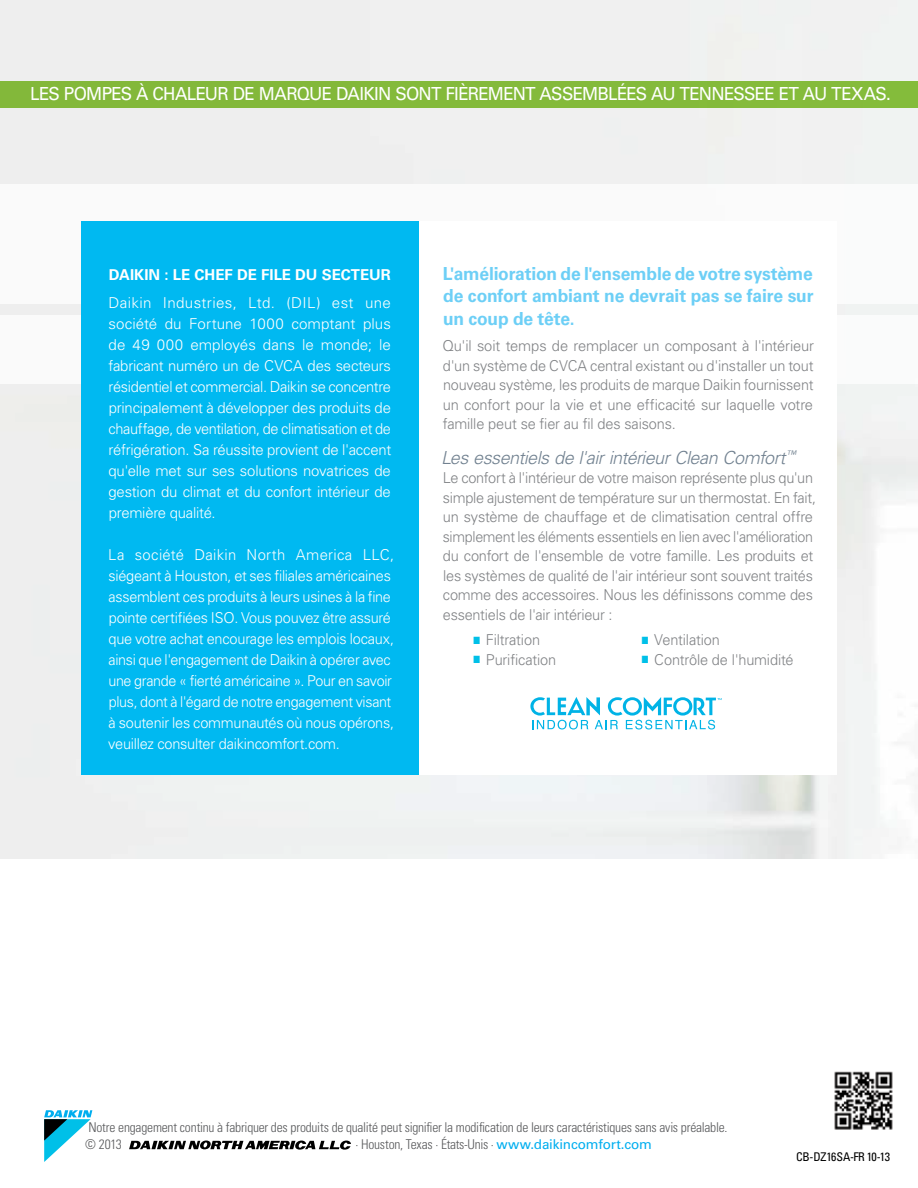
<style>
.page{position:relative;width:918px;height:1188px;background:#fff}
.page>*{position:absolute;margin:0;border:0;box-sizing:border-box;transform-origin:0 0}
.t1{font:700 18px/22.5px "Univers";letter-spacing:-.01em;color:#6dcff6;text-align:justify}
.t2{font:18px "Univers";letter-spacing:-.04em;color:#fff;scale:.95 1}
.t3{font:italic 300 18px "Univers";letter-spacing:-.025em;color:#718190}
.t4{font:300 15px/21px "Univers";letter-spacing:-.02em;color:#fff;text-align:justify}
.t5{font:300 15px/19.5px "Univers";letter-spacing:-.015em;color:#808285;text-align:justify}
.t6{font:700 15px "Univers";color:#fff}
.t7{font:300 condensed 13.5px/16.5px "Univers";letter-spacing:-.015em;color:#58595b}
.t8{font:condensed 12px "Univers";letter-spacing:-.02em;color:#000}
.s1{color:#00c0e8}
.s2{font-weight:400;font-stretch:normal;color:#00aeef}
</style>
<div class="page">
<svg style="left:44px;top:1110px;width:48px;height:52px"></svg>
<svg style="left:129px;top:1141px;width:222px;height:9px"></svg>
<img style="left:834px;top:1071px;width:59px;height:59px">
<div style="left:81px;top:222px;width:337px;height:553px;background:#00b9f1"></div>
<svg style="left:530px;top:697px;width:192px;height:32px"></svg>
<div style="left:0;top:81px;width:918px;height:27px;background:#84ba3b"></div>
<p class="t2" style="left:30px;top:83px;width:907px">LES POMPES À CHALEU R DE MARQU E DAIKIN SONT FIÈREMENT ASSEMBLÉES AU TENNESSEE ET AU TEXAS.</p>
<p class="t6" style="left:109px;top:266px;width:283px">Daikin : le chef de file du secteur</p>
<p class="t4" style="left:108px;top:292px;width:284px">Daikin Industries, Ltd. (DIL) est une société du Fortune 1000 comptant plus de 49 000 employés dans le monde; le fabricant numéro un de CVCA des secteurs résidentiel et commercial. Daikin se concentre principalement à développer des produits de chauffage, de ventilation, de climatisation et de réfrigération. Sa réussite provient de l'accent qu'elle met sur ses solutions novatrices de gestion du climat et du confort intérieur de première qualité.</p>
<p class="t4" style="left:108px;top:544px;width:287px;text-align:left">La société Daikin North America LLC, siégeant à Houston, et ses filiales américaines assemblent ces produits à leurs usines à la fine pointe certifiées ISO. Vous pouvez être assuré que votre achat encourage les emplois locaux, ainsi que l'engagement de Daikin à opérer avec une grande « fierté américaine ». Pour en savoir plus, dont à l'égard de notre engagement visant à soutenir les communautés où nous opérons, veuillez consulter daikincomfort.com.</p>
<p class="t1" style="left:443px;top:262px;width:372px">L'amélioration de l'ensemble de votre système de confort ambiant ne devrait pas se faire sur un coup de tête.</p>
<p class="t5" style="left:442px;top:336px;width:373px">Qu'il soit temps de remplacer un composant à l'intérieur d'un système de CVCA central existant ou d'installer un tout nouveau système, les produits de marque Daikin fournissent un confort pour la vie et une efficacité sur laquelle votre famille peut se fier au fil des saisons.</p>
<p class="t3" style="left:441px;top:447px;width:356px">Les essentiels de l'air intérieur Clean Comfort<sup>™</sup></p>
<p class="t5" style="left:443px;top:468px;width:375px;text-align:left">Le confort à l'intérieur de votre maison représente plus qu'un simple ajustement de température sur un thermostat. En fait, un système de chauffage et de climatisation central offre simplement les éléments essentiels en lien avec l'amélioration du confort de l'ensemble de votre famille. Les produits et les systèmes de qualité de l'air intérieur sont souvent traités comme des accessoires. Nous les définissons comme des essentiels de l'air intérieur :</p>
<p class="t5" style="left:474px;top:630px;width:68px"><span class="s1">■</span> Filtration</p>
<p class="t5" style="left:474px;top:649px;width:84px"><span class="s1">■</span> Purification</p>
<p class="t5" style="left:642px;top:630px;width:79px"><span class="s1">■</span> Ventilation</p>
<p class="t5" style="left:642px;top:649px;width:153px"><span class="s1">■</span> Contrôle de l'humidité</p>
<p class="t7" style="left:85px;top:1119px;width:644px">Notre engagement continu à fabriquer des produits de qualité peut signifier la modification de leurs caractéristiques sans avis préalable. © 2013</p>
<p class="t7" style="left:355px;top:1136px;width:298px">· Houston, Texas · États-Unis · <span class="s2">WWW.DAIKINCOMFORT.COM</span></p>
<p class="t8" style="left:796px;top:1149px;width:96px">CB-DZ16SA-FR 10-13</p>
</div>
